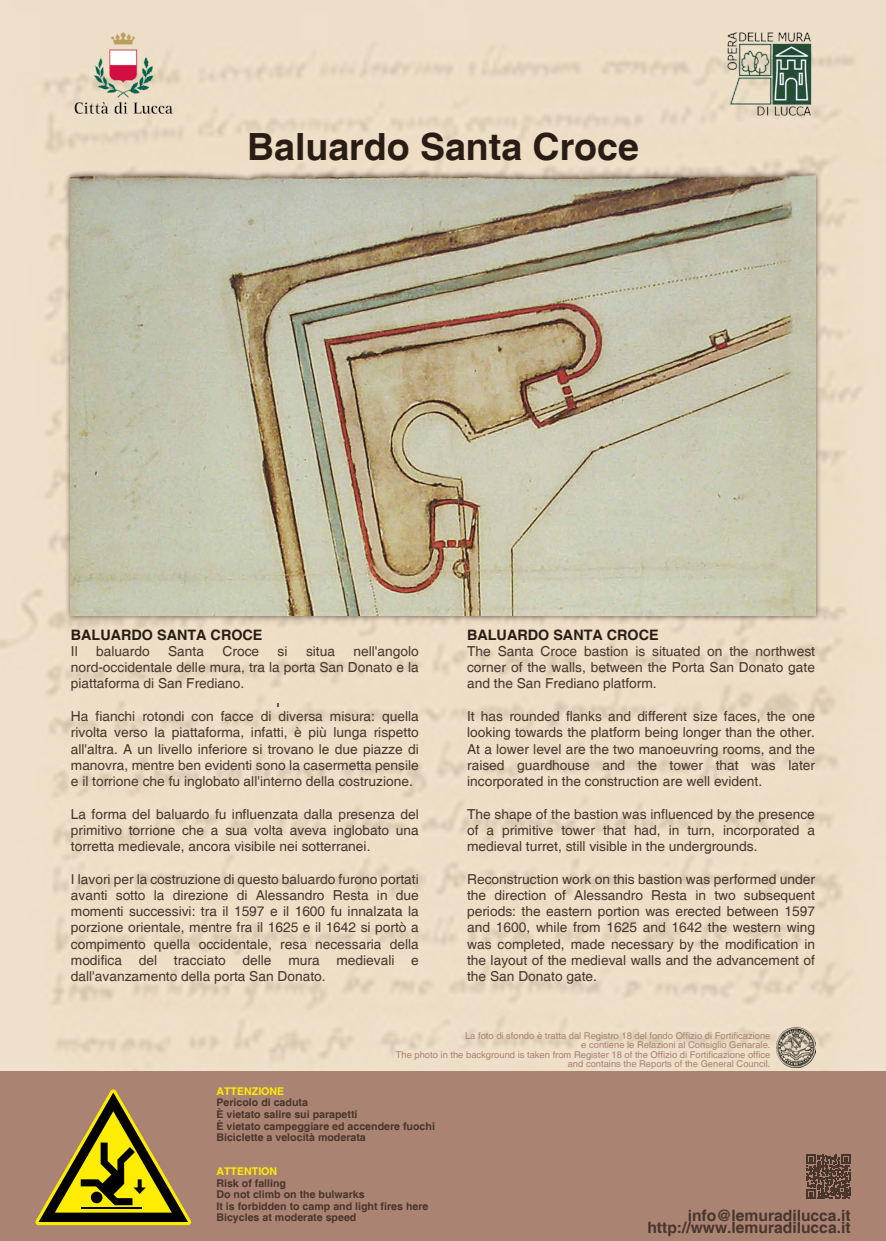
<style>
.page{position:relative;width:886px;height:1241px;background:#fff}
.page>*{position:absolute;margin:0;border:0;box-sizing:border-box;transform-origin:0 0}
.t1{font:700 37.5px "Helvetica";color:#281c15}
.t2{font:700 15.62px/11.6px "Helvetica";color:#48362d;text-align:right}
.t3{font:700 14.38px "Helvetica";color:#281c15}
.t4{font:13.75px/16.2px "Helvetica";color:#48362d;text-align:justify}
.t5{font:700 10.62px/11.6px "Helvetica";color:#48362d}
.t6{font:700 10.62px "Helvetica";color:#ffed00}
.t7{font:9.38px/9.4px "Helvetica";color:#ab8373;text-align:right}
</style>
<div class="page">
<img style="left:0;top:0;width:886px;height:1071px">
<div style="left:0;top:1071px;width:886px;height:169px;background:#ab8373"></div>
<img style="left:724px;top:29px;width:91px;height:89px">
<img style="left:71px;top:29px;width:107px;height:89px">
<svg style="left:35px;top:1089px;width:156px;height:135px"></svg>
<img style="left:776px;top:1027px;width:39px;height:39px">
<svg style="left:806px;top:1154px;width:44px;height:44px"></svg>
<img style="left:63px;top:165px;width:760px;height:458px">
<img style="left:71px;top:172px;width:744px;height:443px">
<h1 class="t1" style="left:247px;top:124px;width:393px">Baluardo Santa Croce</h1>
<p class="t3" style="left:71px;top:625px;width:193px">BALUARDO SANTA CROCE</p>
<p class="t4" style="left:71px;top:643px;width:8px">Il</p>
<p class="t4" style="left:96px;top:643px;width:55px">baluardo</p>
<p class="t4" style="left:168px;top:643px;width:37px">Santa</p>
<p class="t4" style="left:222px;top:643px;width:38px">Croce</p>
<p class="t4" style="left:278px;top:643px;width:11px">si</p>
<p class="t4" style="left:306px;top:643px;width:31px">situa</p>
<p class="t4" style="left:71px;top:643px;width:349px;text-indent:283px">nell'angolo nord-occidentale delle mura, tra la porta San Donato e la piattaforma di San Frediano.</p>
<p class="t4" style="left:71px;top:708px;width:349px">Ha fianchi rotondi con facce di diversa misura: quella rivolta verso la piattaforma, infatti, è più lunga rispetto all'altra. A un livello inferiore si trovano le due piazze di manovra, mentre ben evidenti sono la casermetta pensile e il torrione che fu inglobato all'interno della costruzione.</p>
<p class="t4" style="left:71px;top:806px;width:349px">La forma del baluardo fu influenzata dalla presenza del primitivo torrione che a sua volta aveva inglobato una torretta medievale, ancora visibile nei sotterranei.</p>
<p class="t4" style="left:71px;top:871px;width:349px">I lavori per la costruzione di questo baluardo furono portati avanti sotto la direzione di Alessandro Resta in due momenti successivi: tra il 1597 e il 1600 fu innalzata la porzione orientale, mentre fra il 1625 e il 1642 si portò a compimento quella occidentale, resa necessaria della modifica del tracciato delle mura medievali e dall'avanzamento della porta San Donato.</p>
<p class="t3" style="left:467px;top:625px;width:193px">BALUARDO SANTA CROCE</p>
<p class="t4" style="left:467px;top:643px;width:349px">The Santa Croce bastion is situated on the northwest corner of the walls, between the Porta San Donato gate and the San Frediano platform.</p>
<p class="t4" style="left:467px;top:708px;width:349px">It has rounded flanks and different size faces, the one looking towards the platform being longer than the other.<br>At a lower level are the two manoeuvring rooms, and the raised guardhouse and the tower that was later incorporated in the construction are well evident.</p>
<p class="t4" style="left:467px;top:806px;width:349px">The shape of the bastion was influenced by the presence of a primitive tower that had, in turn, incorporated a medieval turret, still visible in the undergrounds.</p>
<p class="t4" style="left:467px;top:871px;width:349px">Reconstruction work on this bastion was performed under the direction of Alessandro Resta in two subsequent periods: the eastern portion was erected between 1597 and 1600, while from 1625 and 1642 the western wing was completed, made necessary by the modification in the layout of the medieval walls and the advancement of the San Donato gate.</p>
<p class="t7" style="left:396px;top:1031px;width:376px">La foto di sfondo è tratta dal Registro 18 del fondo Offizio di Fortificazione<br>e contiene le Relazioni al Consiglio Genarale.<br>The photo in the background is taken from Register 18 of the Offizio di Fortificazione office and contains the Reports of the General Council.</p>
<p class="t6" style="left:216px;top:1084px;width:69px">ATTENZIONE</p>
<p class="t5" style="left:216px;top:1097px;width:220px">Pericolo di caduta<br>È vietato salire sui parapetti<br>È vietato campeggiare ed accendere fuochi<br>Biciclette a velocità moderata</p>
<p class="t6" style="left:216px;top:1164px;width:62px">ATTENTION</p>
<p class="t5" style="left:216px;top:1177px;width:213px">Risk of falling<br>Do not climb on the bulwarks<br>It is forbidden to camp and light fires here<br>Bicycles at moderate speed</p>
<p class="t2" style="left:647px;top:1210px;width:205px">info@lemuradilucca.it http://www.lemuradilucca.it</p>
</div>
